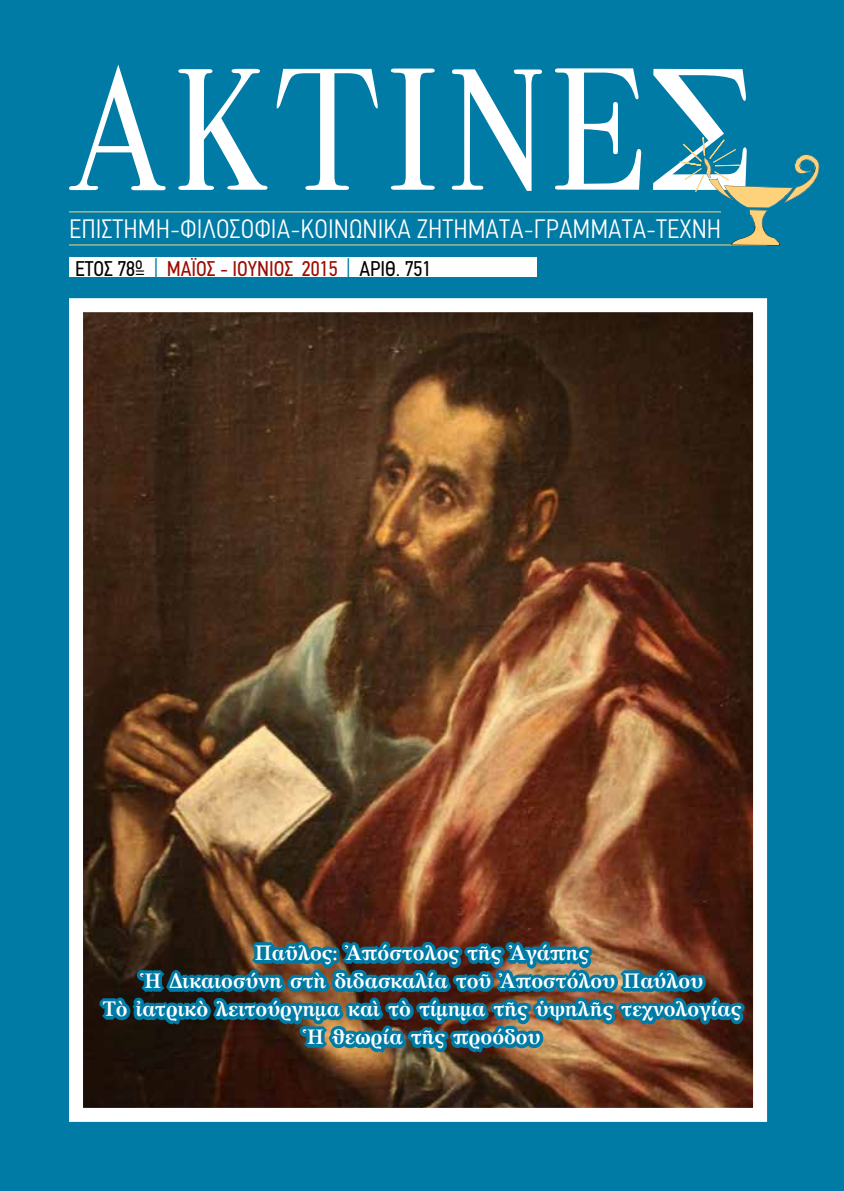
<style>
.page{position:relative;width:844px;height:1191px;background:#fff}
.page>*{position:absolute;margin:0;border:0;box-sizing:border-box;transform-origin:0 0}
.t1{font:300 condensed 26.78px "PF Din Text";color:#fff}
.t2{font:21.35px "PF Din Text Condensed";color:#9c0b01}
.t3{font:21.35px "PF Din Text Condensed";color:#000}
.t4{font:700 21px/28px "GFS Artemisia";color:#fff;text-align:center;scale:.96 1}
.s1{color:#007ba5}
.s2{color:#000}
</style>
<div class="page">
<div style="left:0;top:0;width:843px;height:1191px;background:#007ba5"></div>
<img style="left:84px;top:313px;width:667px;height:793px">
<div style="left:69px;top:298px;width:697px;height:823px;border:14px solid #fff"></div>
<div style="left:69px;top:257px;width:467px;height:20px;background:#fff"></div>
<svg style="left:69px;top:64px;width:677px;height:127px"></svg>
<hr style="left:69px;top:211px;width:651px;height:1px;background:#fed27a">
<hr style="left:69px;top:244px;width:697px;height:1px;background:#fed27a">
<svg style="left:679px;top:124px;width:141px;height:122px"></svg>
<img style="left:95px;top:411px;width:673px;height:711px">
<p class="t1" style="left:69px;top:213px;width:653px">ΕΠΙΣΤΗΜΗ-ΦΙΛΟΣΟΦΙΑ-ΚΟΙΝΩΝΙΚΑ ΖΗΤΗΜΑΤΑ-ΓΡΑΜΜΑΤΑ-ΤΕΧΝΗ</p>
<p class="t3" style="left:75px;top:256px;width:69px">ΕΤΟΣ 78<sup>ο</sup></p>
<p class="t2" style="left:135px;top:256px;width:298px"><sub>=</sub> <span class="s1">|</span> ΜΑΪΟΣ - ΙΟΥΝΙΟΣ 2015 <span class="s1">|</span> <span class="s2">ΑΡΙΘ. 751</span></p>
<p class="t4" style="left:103px;top:937px;width:666px">Παῦλος: Ἀπόστολος τῆς Ἀγάπης<br>Ἡ Δικαιοσύνη στὴ διδασκαλία τοῦ Ἀποστόλου Παύλου<br>Τὸ ἰατρικὸ λειτούργημα καὶ τὸ τίμημα τῆς ὑψηλῆς τεχνολογίας Ἡ θεωρία τῆς προόδου</p>
</div>
